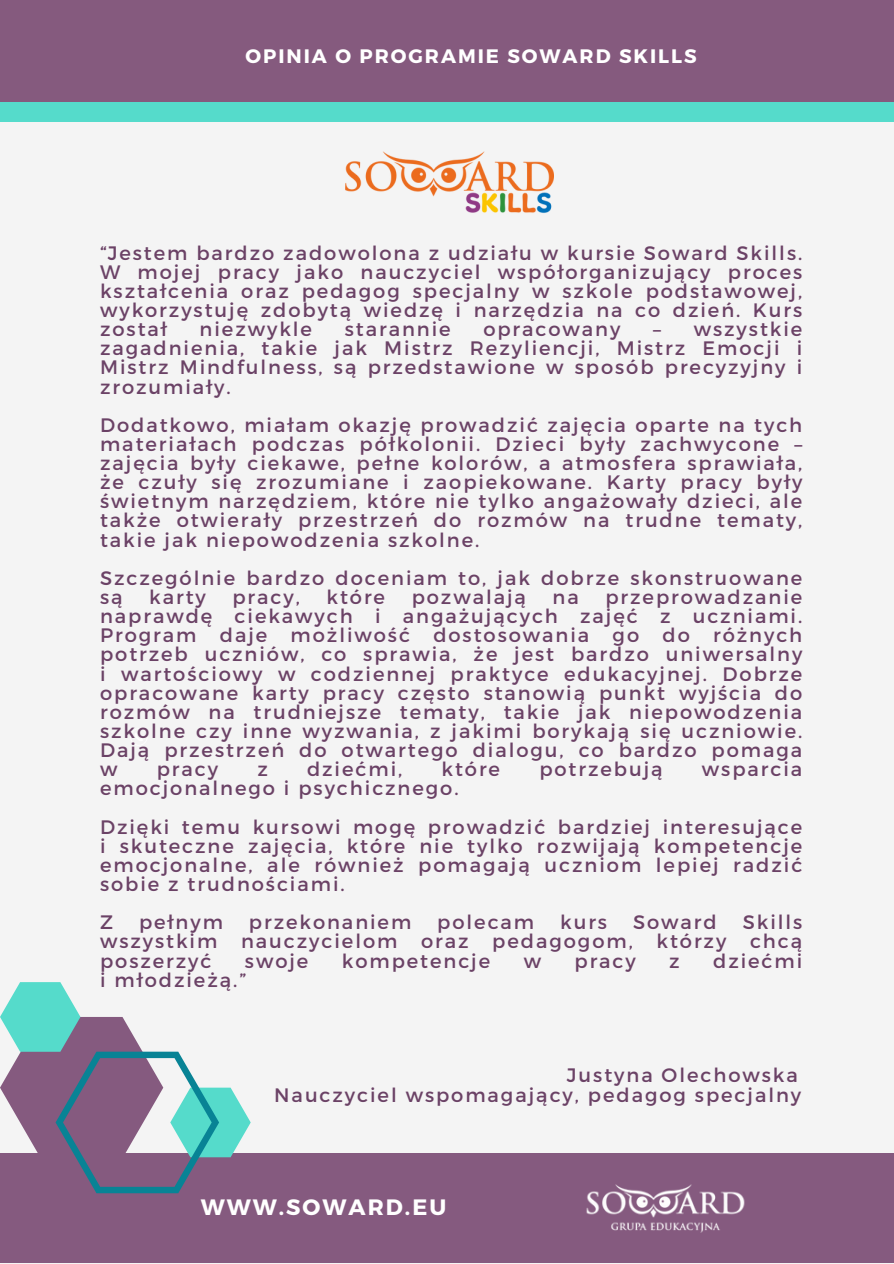
<style>
.page{position:relative;width:894px;height:1264px;background:#fff}
.page>*{position:absolute;margin:0;border:0;box-sizing:border-box;transform-origin:0 0}
.t1{font:700 22.2px "Montserrat";letter-spacing:.09em;color:#fff}
.t2{font:19.5px/19.2px "Montserrat";letter-spacing:.1em;color:#6b4266;text-align:justify}
.t3{font:700 19.5px "Montserrat";letter-spacing:.1em;color:#fff}
</style>
<div class="page">
<div style="left:0;top:0;width:893px;height:1263px;background:#f4f4f4"></div>
<svg style="left:135px;top:734px;width:7px;height:7px"></svg>
<div style="left:0;top:14px;width:893px;height:108px;background:#55dbcb"></div>
<div style="left:0;top:0;width:893px;height:102px;background:#855a7e"></div>
<div style="left:0;top:1153px;width:893px;height:110px;background:#855a7f"></div>
<img style="left:586px;top:1184px;width:159px;height:49px">
<svg style="left:0;top:982px;width:251px;height:211px"></svg>
<img style="left:345px;top:151px;width:208px;height:62px">
<p class="t3" style="left:245px;top:43px;width:452px">OPINIA O PROGRAMIE SOWARD SKILLS</p>
<p class="t2" style="left:100px;top:242px;width:703px">“Jestem bardzo zadowolona z udziału w kursie Soward Skills.<br>W mojej pracy jako nauczyciel współorganizujący proces kształcenia oraz pedagog specjalny w szkole podstawowej, wykorzystuję zdobytą wiedzę i narzędzia na co dzień. Kurs został</p>
<p class="t2" style="left:100px;top:318px;width:703px;text-indent:553px">– wszystkie zagadnienia, takie jak Mistrz Rezyliencji, Mistrz Emocji i Mistrz Mindfulness, są przedstawione w sposób precyzyjny i zrozumiały.</p>
<p class="t2" style="left:100px;top:414px;width:703px">Dodatkowo, miałam okazję prowadzić zajęcia oparte na tych materiałach podczas półkolonii. Dzieci były zachwycone – zajęcia były ciekawe, pełne kolorów, a atmosfera sprawiała, że czuły się zrozumiane i zaopiekowane. Karty pracy były świetnym narzędziem, które nie tylko angażowały dzieci, ale także otwierały przestrzeń do rozmów na trudne tematy, takie jak niepowodzenia szkolne.</p>
<p class="t2" style="left:100px;top:567px;width:703px">Szczególnie bardzo doceniam to, jak dobrze skonstruowane są</p>
<p class="t2" style="left:199px;top:318px;width:114px">niezwykle</p>
<p class="t2" style="left:344px;top:318px;width:107px">starannie</p>
<p class="t2" style="left:483px;top:318px;width:139px">opracowany</p>
<p class="t2" style="left:149px;top:586px;width:58px">karty</p>
<p class="t2" style="left:232px;top:586px;width:69px">pracy,</p>
<p class="t2" style="left:326px;top:586px;width:60px">które</p>
<p class="t2" style="left:411px;top:586px;width:116px">pozwalają</p>
<p class="t2" style="left:552px;top:586px;width:28px">na</p>
<p class="t2" style="left:100px;top:586px;width:703px;text-indent:505px">przeprowadzanie naprawdę ciekawych i angażujących zajęć z uczniami.<br>Program daje możliwość dostosowania go do różnych potrzeb uczniów, co sprawia, że jest bardzo uniwersalny i wartościowy w codziennej praktyce edukacyjnej. Dobrze opracowane karty pracy często stanowią punkt wyjścia do rozmów na trudniejsze tematy, takie jak niepowodzenia szkolne czy inne wyzwania, z jakimi borykają się uczniowie.<br>Dają przestrzeń do otwartego dialogu, co bardzo pomaga w</p>
<p class="t2" style="left:157px;top:758px;width:63px">pracy</p>
<p class="t2" style="left:257px;top:758px;width:12px">z</p>
<p class="t2" style="left:307px;top:758px;width:97px">dziećmi,</p>
<p class="t2" style="left:441px;top:758px;width:60px">które</p>
<p class="t2" style="left:539px;top:758px;width:125px">potrzebują</p>
<p class="t2" style="left:701px;top:758px;width:102px">wsparcia</p>
<p class="t2" style="left:100px;top:777px;width:360px">emocjonalnego i psychicznego.</p>
<p class="t2" style="left:100px;top:816px;width:703px">Dzięki temu kursowi mogę prowadzić bardziej interesujące i skuteczne zajęcia, które nie tylko rozwijają kompetencje emocjonalne, ale również pomagają uczniom lepiej radzić sobie z trudnościami.</p>
<p class="t2" style="left:100px;top:911px;width:14px">Z</p>
<p class="t2" style="left:139px;top:911px;width:85px">pełnym</p>
<p class="t2" style="left:249px;top:911px;width:164px">przekonaniem</p>
<p class="t2" style="left:437px;top:911px;width:98px">polecam</p>
<p class="t2" style="left:560px;top:911px;width:48px">kurs</p>
<p class="t2" style="left:633px;top:911px;width:85px">Soward</p>
<p class="t2" style="left:100px;top:911px;width:703px;text-indent:642px">Skills wszystkim nauczycielom oraz pedagogom, którzy chcą poszerzyć</p>
<p class="t2" style="left:245px;top:950px;width:65px">swoje</p>
<p class="t2" style="left:342px;top:950px;width:150px">kompetencje</p>
<p class="t2" style="left:523px;top:950px;width:19px">w</p>
<p class="t2" style="left:574px;top:950px;width:63px">pracy</p>
<p class="t2" style="left:669px;top:950px;width:12px">z</p>
<p class="t2" style="left:713px;top:950px;width:91px">dziećmi</p>
<p class="t2" style="left:100px;top:969px;width:147px">i młodzieżą.”</p>
<p class="t2" style="left:566px;top:1064px;width:232px">Justyna Olechowska</p>
<p class="t2" style="left:274px;top:1083px;width:528px">Nauczyciel wspomagający, pedagog specjalny</p>
<p class="t1" style="left:201px;top:1192px;width:247px">WWW.SOWARD.EU</p>
</div>
